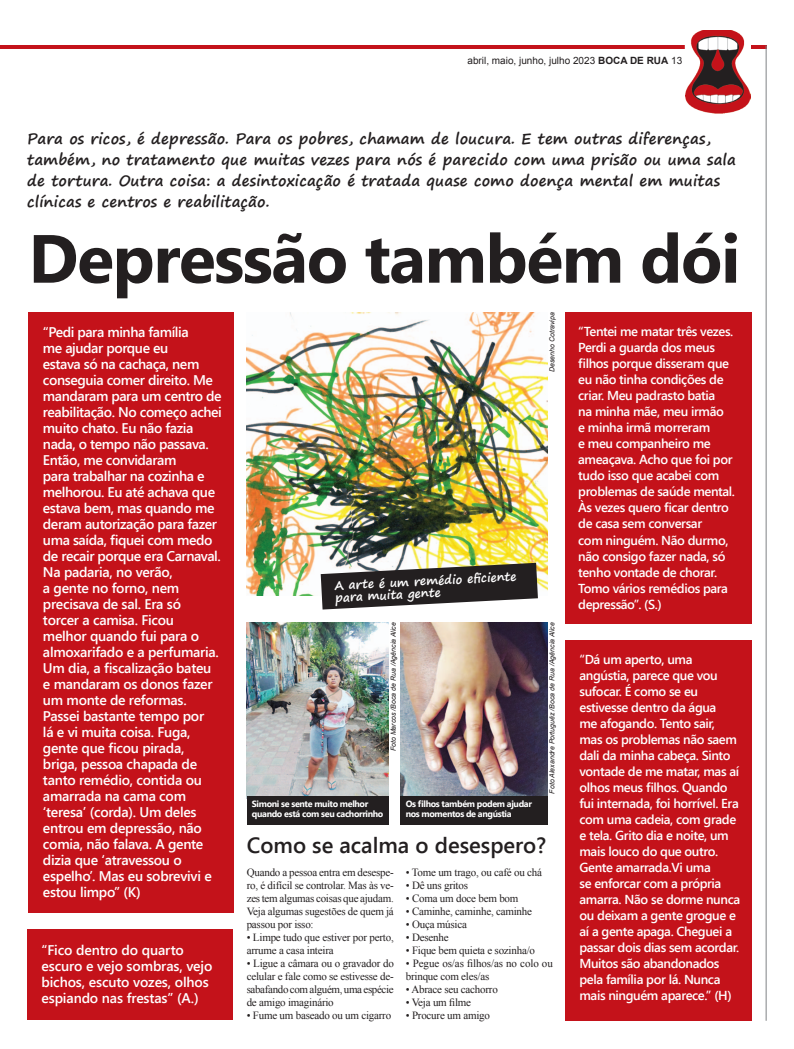
<style>
.page{position:relative;width:794px;height:1049px;background:#fff}
.page>*{position:absolute;margin:0;border:0;box-sizing:border-box;transform-origin:0 0}
.t1{font:700 68px "Segoe UI";letter-spacing:-.02em;color:#231f20}
.t2{font:600 22px "Segoe UI";color:#231f20}
.t3{font:700 15px/21px "Segoe Print";letter-spacing:.01em;color:#231f20}
.t4{font:600 14px/16px "Segoe UI";letter-spacing:-.02em;color:#fff}
.t5{font:600 13px/16px "Segoe UI";letter-spacing:-.03em;color:#fff}
.t6{font:700 12px/12px "Segoe Print";color:#fff}
.t7{font:11px/13px "Times New Roman";letter-spacing:-.02em;color:#231f20;text-align:justify}
.t8{font:10px "Arial";color:#231f20}
.t9{font:700 9px/10px "Segoe UI";letter-spacing:-.04em;color:#fff}
.t10{font:italic 7px "Arial";color:#231f20}
.s1{font-weight:700}
</style>
<div class="page">
<hr style="left:0;top:45px;width:766px;height:3px;background:#c4121a">
<hr style="left:765px;top:45px;width:1px;height:976px;background:#808285">
<img style="left:686px;top:30px;width:64px;height:84px">
<img style="left:247px;top:312px;width:300px;height:283px">
<div style="left:565px;top:312px;width:186px;height:312px;background:#c4121a"></div>
<div style="left:565px;top:640px;width:186px;height:380px;background:#c4121a"></div>
<div style="left:27px;top:930px;width:205px;height:90px;background:#c4121a"></div>
<div style="left:28px;top:312px;width:206px;height:600px;background:#c4121a"></div>
<img style="left:247px;top:622px;width:141px;height:174px">
<img style="left:400px;top:622px;width:148px;height:174px">
<div style="left:247px;top:796px;width:141px;height:28px;background:#231f20"></div>
<div style="left:400px;top:796px;width:148px;height:28px;background:#231f20"></div>
<svg style="left:321px;top:563px;width:217px;height:46px"></svg>
<p class="t8" style="left:467px;top:54px;width:216px">abril, maio, junho, julho 2023 <span class="s1">BOCA DE RUA</span> 13</p>
<p class="t3" style="left:27px;top:128px;width:710px">Para os ricos, é depressão. Para os pobres, chamam de loucura. E tem outras diferenças, também, no tratamento que muitas vezes para nós é parecido com uma prisão ou uma sala de tortura. Outra coisa: a desintoxicação é tratada quase como doença mental em muitas clínicas e centros e reabilitação.</p>
<h1 class="t1" style="left:28px;top:210px;width:713px">Depressão também dói</h1>
<p class="t10" style="left:547px;top:372px;width:61px;rotate:-90deg">Desenho Cotravipa</p>
<p class="t4" style="left:43px;top:323px;width:180px">“Pedi para minha família<br>me ajudar porque eu<br>estava só na cachaça, nem conseguia comer direito. Me mandaram para um centro de reabilitação. No começo achei muito chato. Eu não fazia nada, o tempo não passava.<br>Então, me convidaram<br>para trabalhar na cozinha e melhorou. Eu até achava que estava bem, mas quando me deram autorização para fazer uma saída, fiquei com medo de recair porque era Carnaval.<br>Na padaria, no verão,<br>a gente no forno, nem precisava de sal. Era só<br>torcer a camisa. Ficou<br>melhor quando fui para o almoxarifado e a perfumaria.<br>Um dia, a fiscalização bateu e mandaram os donos fazer um monte de reformas.<br>Passei bastante tempo por<br>lá e vi muita coisa. Fuga, gente que ficou pirada, briga, pessoa chapada de tanto remédio, contida ou amarrada na cama com ‘teresa’ (corda). Um deles entrou em depressão, não comia, não falava. A gente dizia que ‘atravessou o espelho’. Mas eu sobrevivi e estou limpo” (K)</p>
<p class="t5" style="left:578px;top:323px;width:158px">“Tentei me matar três vezes.<br>Perdi a guarda dos meus filhos porque disseram que eu não tinha condições de criar. Meu padrasto batia<br>na minha mãe, meu irmão<br>e minha irmã morreram<br>e meu companheiro me ameaçava. Acho que foi por tudo isso que acabei com problemas de saúde mental.<br>Às vezes quero ficar dentro de casa sem conversar<br>com ninguém. Não durmo, não consigo fazer nada, só tenho vontade de chorar.<br>Tomo vários remédios para depressão”. (S.)</p>
<p class="t6" style="left:334px;top:579px;width:184px;rotate:-3deg">A arte é um remédio efi ciente para muita gente</p>
<p class="t10" style="left:389px;top:751px;width:131px;rotate:-90deg">Foto Marcos /Boca de Rua /Agência Alice</p>
<p class="t10" style="left:547px;top:793px;width:173px;rotate:-90deg">Foto Alexandre Portuguêz /Boca de Rua /Agência Alice</p>
<p class="t5" style="left:579px;top:651px;width:162px">“Dá um aperto, uma angústia, parece que vou sufocar. É como se eu estivesse dentro da água<br>me afogando. Tento sair, mas os problemas não saem dali da minha cabeça. Sinto vontade de me matar, mas aí olhos meus filhos. Quando fui internada, foi horrível. Era com uma cadeia, com grade e tela. Grito dia e noite, um mais louco do que outro.<br>Gente amarrada.Vi uma<br>se enforcar com a própria amarra. Não se dorme nunca ou deixam a gente grogue e aí a gente apaga. Cheguei a passar dois dias sem acordar.<br>Muitos são abandonados pela família por lá. Nunca mais ninguém aparece.” (H)</p>
<p class="t9" style="left:252px;top:798px;width:133px">Simoni se sente muito melhor quando está com seu cachorrinho</p>
<p class="t9" style="left:406px;top:798px;width:128px">Os filhos também podem ajudar nos momentos de angústia</p>
<h2 class="t2" style="left:247px;top:830px;width:301px">Como se acalma o desespero?</h2>
<p class="t7" style="left:406px;top:865px;width:138px">• Tome um trago, ou café ou chá</p>
<p class="t7" style="left:406px;top:878px;width:64px">• Dê uns gritos</p>
<p class="t7" style="left:406px;top:891px;width:114px">• Coma um doce bem bom</p>
<p class="t7" style="left:406px;top:904px;width:128px">• Caminhe, caminhe, caminhe</p>
<p class="t7" style="left:406px;top:917px;width:63px">• Ouça música</p>
<p class="t7" style="left:406px;top:930px;width:44px">• Desenhe</p>
<p class="t7" style="left:406px;top:943px;width:131px">• Fique bem quieta e sozinha/o</p>
<p class="t7" style="left:406px;top:956px;width:148px">• Pegue os/as filhos/as no colo ou brinque com eles/as</p>
<p class="t7" style="left:406px;top:982px;width:93px">• Abrace seu cachorro</p>
<p class="t7" style="left:406px;top:995px;width:67px">• Veja um filme</p>
<p class="t7" style="left:406px;top:1009px;width:86px">• Procure um amigo</p>
<p class="t7" style="left:247px;top:865px;width:149px">Quando a pessoa entra em desespe&shy;ro, é difícil se controlar. Mas às ve&shy;zes tem algumas coisas que ajudam.<br>Veja algumas sugestões de quem já passou por isso:</p>
<p class="t7" style="left:247px;top:930px;width:149px">• Limpe tudo que estiver por perto, arrume a casa inteira</p>
<p class="t7" style="left:247px;top:956px;width:149px">• Ligue a câmara ou o gravador do celular e fale como se estivesse de&shy;sabafando com alguém, uma espécie de amigo imaginário</p>
<p class="t7" style="left:247px;top:1008px;width:146px">• Fume um baseado ou um cigarro</p>
<p class="t4" style="left:41px;top:941px;width:172px">“Fico dentro do quarto escuro e vejo sombras, vejo bichos, escuto vozes, olhos espiando nas frestas” (A.)</p>
</div>
